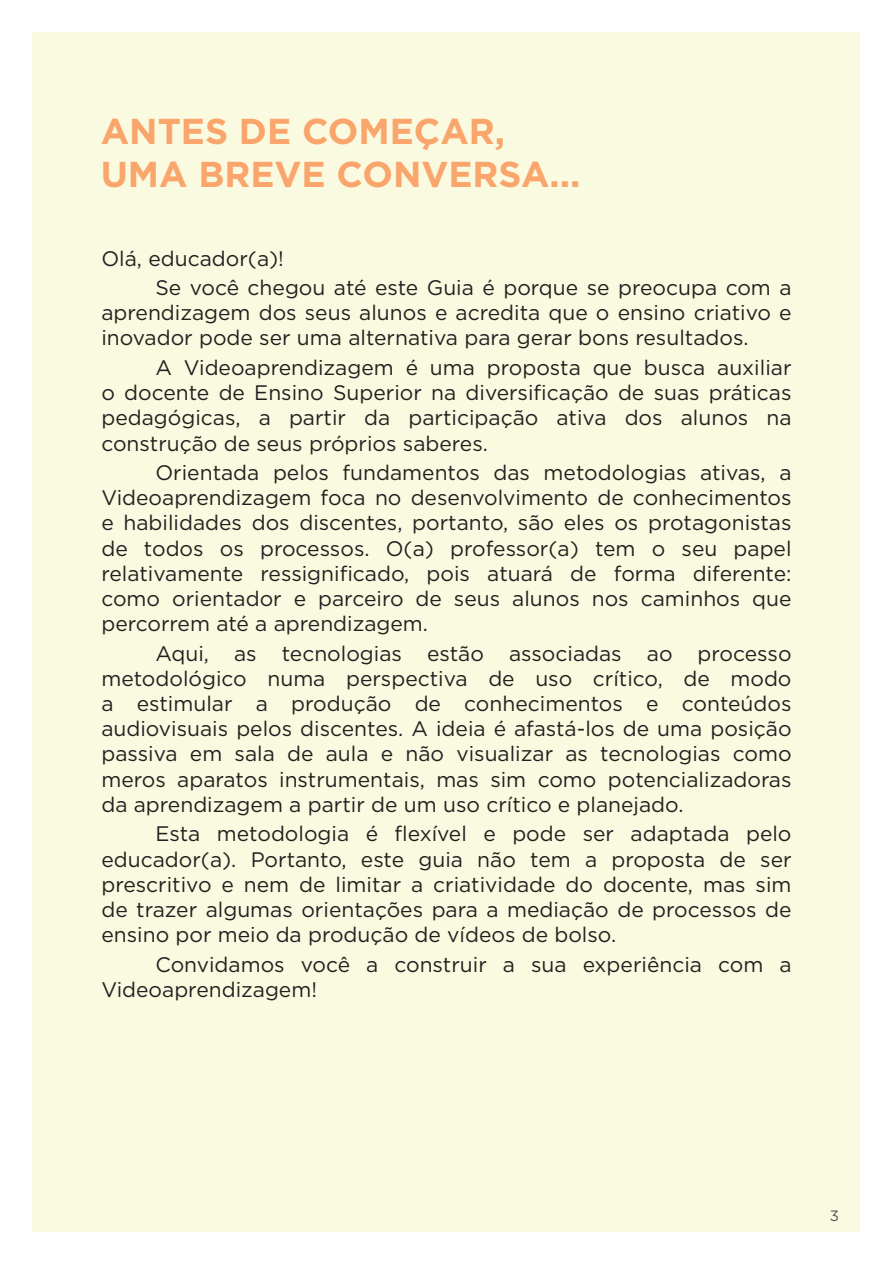
<style>
.page{position:relative;width:893px;height:1263px;background:#fff}
.page>*{position:absolute;margin:0;border:0;box-sizing:border-box;transform-origin:0 0}
.t1{font:700 36px "Gotham";color:#f9a56b}
.t2{font:21px/25.2px "Gotham";color:#231f20;text-align:justify}
.t3{font:15px "Gotham";color:#505254}
</style>
<div class="page">
<div style="left:0;top:32px;width:860px;height:1199px;background:#f9fadf"></div>
<div style="left:0;top:2px;width:31px;height:1261px;background:#fff"></div>
<p class="t1" style="left:101px;top:107px;width:406px">ANTES DE COMEÇAR,</p>
<p class="t1" style="left:101px;top:150px;width:481px">UMA BREVE CONVERSA...</p>
<p class="t2" style="left:101px;top:245px;width:184px">Olá, educador(a)!</p>
<p class="t2" style="left:101px;top:275px;width:692px;text-indent:54px">Se você chegou até este Guia é porque se preocupa com a aprendizagem dos seus alunos e acredita que o ensino criativo e inovador pode ser uma alternativa para gerar bons resultados.</p>
<p class="t2" style="left:101px;top:354px;width:692px;text-indent:54px">A Videoaprendizagem é uma proposta que busca auxiliar o docente de Ensino Superior na diversificação de suas práticas pedagógicas, a partir da participação ativa dos alunos na construção de seus próprios saberes.</p>
<p class="t2" style="left:101px;top:459px;width:692px;text-indent:54px">Orientada pelos fundamentos das metodologias ativas, a Videoaprendizagem foca no desenvolvimento de conhecimentos e habilidades dos discentes, portanto, são eles os protagonistas de todos os processos. O(a) professor(a) tem o seu papel relativamente ressignificado, pois atuará de forma diferente: como orientador e parceiro de seus alunos nos caminhos que percorrem até a aprendizagem.</p>
<p class="t2" style="left:101px;top:640px;width:692px;text-indent:54px">Aqui, as tecnologias estão associadas ao processo metodológico numa perspectiva de uso crítico, de modo a estimular a produção de conhecimentos e conteúdos audiovisuais pelos discentes. A ideia é afastá-los de uma posição passiva em sala de aula e não visualizar as tecnologias como meros aparatos instrumentais, mas sim como potencializadoras da aprendizagem a partir de um uso crítico e planejado.</p>
<p class="t2" style="left:101px;top:821px;width:692px;text-indent:54px">Esta metodologia é flexível e pode ser adaptada pelo educador(a). Portanto, este guia não tem a proposta de ser prescritivo e nem de limitar a criatividade do docente, mas sim de trazer algumas orientações para a mediação de processos de ensino por meio da produção de vídeos de bolso.</p>
<p class="t2" style="left:101px;top:951px;width:692px;text-indent:54px">Convidamos você a construir a sua experiência com a<br>Videoaprendizagem!</p>
<p class="t3" style="left:830px;top:1206px;width:11px">3</p>
</div>
